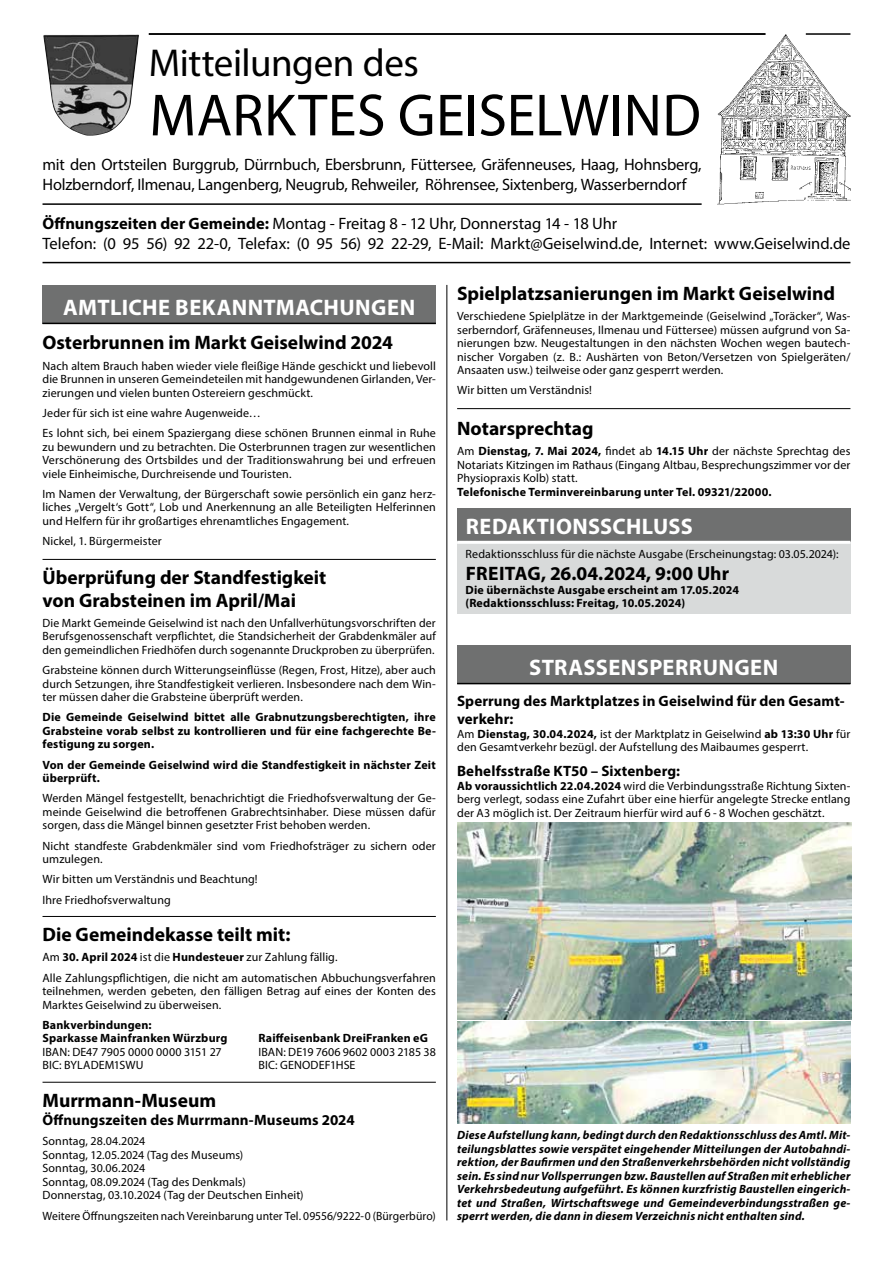
<style>
.page{position:relative;width:893px;height:1263px;background:#fff}
.page>*{position:absolute;margin:0;border:0;box-sizing:border-box;transform-origin:0 0}
.t1{font:60px "Myriad Pro";letter-spacing:.005em;color:#000}
.t2{font:39px "Myriad Pro";letter-spacing:-.01em;color:#000}
.t3{font:700 22.5px "Myriad Pro";letter-spacing:.015em;color:#fff}
.t4{font:700 19.5px/22.5px "Myriad Pro";color:#000}
.t5{font:16.5px/19.8px "Myriad Pro";letter-spacing:-.01em;color:#000}
.t6{font:700 15px/18px "Myriad Pro";letter-spacing:.005em;color:#000}
.t7{font:12px/13.5px "Myriad Pro";letter-spacing:.01em;color:#000;text-align:justify}
.t8{font:italic 700 12px/13.5px "Myriad Pro";letter-spacing:.015em;color:#000;text-align:justify}
.t9{font:700 12px/13.5px "Myriad Pro";letter-spacing:.015em;color:#000}
.s1{font-weight:700}
</style>
<div class="page">
<hr style="left:446px;top:285px;width:1px;height:935px;background:#000">
<div style="left:43px;top:285px;width:393px;height:38px;background:#6f7070"></div>
<hr style="left:43px;top:323px;width:393px;height:1px;background:#000">
<hr style="left:43px;top:559px;width:393px;height:1px;background:#000">
<hr style="left:43px;top:916px;width:393px;height:1px;background:#000">
<hr style="left:43px;top:1082px;width:393px;height:1px;background:#000">
<hr style="left:457px;top:408px;width:393px;height:1px;background:#000">
<div style="left:457px;top:508px;width:393px;height:34px;background:#6f7070"></div>
<div style="left:457px;top:542px;width:393px;height:71px;background:#d8dada"></div>
<hr style="left:457px;top:541px;width:393px;height:3px;background:#fff">
<div style="left:457px;top:645px;width:393px;height:39px;background:#6f7070"></div>
<hr style="left:457px;top:683px;width:393px;height:1px;background:#000">
<img style="left:458px;top:823px;width:393px;height:197px">
<img style="left:457px;top:1022px;width:394px;height:101px">
<hr style="left:43px;top:203px;width:659px;height:2px;background:#000">
<hr style="left:43px;top:262px;width:807px;height:1px;background:#000">
<img style="left:43px;top:34px;width:96px;height:102px">
<img style="left:718px;top:34px;width:132px;height:170px">
<hr style="left:806px;top:33px;width:44px;height:2px;background:#000">
<hr style="left:149px;top:33px;width:616px;height:2px;background:#000">
<h2 class="t2" style="left:149px;top:39px;width:271px">Mitteilungen des</h2>
<h1 class="t1" style="left:149px;top:78px;width:553px">MARKTES GEISELWIND</h1>
<h3 class="t5" style="left:43px;top:154px;width:661px">mit den Ortsteilen Burggrub, Dürrnbuch, Ebersbrunn, Füttersee, Gräfenneuses, Haag, Hohnsberg,<br>Holzberndorf, Ilmenau, Langenberg, Neugrub, Rehweiler, Röhrensee, Sixtenberg, Wasserberndorf</h3>
<h3 class="t5" style="left:43px;top:214px;width:809px"><span class="s1">Öffnungszeiten der Gemeinde:</span> Montag - Freitag 8 - 12 Uhr, Donnerstag 14 - 18 Uhr<br>Telefon: (0 95 56) 92 22-0, Telefax: (0 95 56) 92 22-29, E-Mail: Markt@Geiselwind.de, Internet: www.Geiselwind.de</h3>
<h3 class="t3" style="left:63px;top:293px;width:353px">AMTLICHE BEKANNTMACHUNGEN</h3>
<h3 class="t4" style="left:43px;top:331px;width:352px">Osterbrunnen im Markt Geiselwind 2024</h3>
<p class="t7" style="left:43px;top:359px;width:395px">Nach altem Brauch haben wieder viele fleißige Hände geschickt und liebevoll die Brunnen in unseren Gemeindeteilen mit handgewundenen Girlanden, Ver&shy;zierungen und vielen bunten Ostereiern geschmückt.</p>
<p class="t7" style="left:43px;top:403px;width:395px;line-height:20.2px">Jeder für sich ist eine wahre Augenweide…<br>Es lohnt sich, bei einem Spaziergang diese schönen Brunnen einmal in Ruhe</p>
<p class="t7" style="left:43px;top:440px;width:395px">zu bewundern und zu betrachten. Die Osterbrunnen tragen zur wesentlichen Verschönerung des Ortsbildes und der Traditionswahrung bei und erfreuen viele Einheimische, Durchreisende und Touristen.</p>
<p class="t7" style="left:43px;top:487px;width:395px">Im Namen der Verwaltung, der Bürgerschaft sowie persönlich ein ganz herz&shy;liches „Vergelt‘s Gott“, Lob und Anerkennung an alle Beteiligten Helferinnen und Helfern für ihr großartiges ehrenamtliches Engagement.</p>
<p class="t7" style="left:43px;top:534px;width:121px">Nickel, 1. Bürgermeister</p>
<h3 class="t4" style="left:43px;top:566px;width:285px">Überprüfung der Standfestigkeit von Grabsteinen im April/Mai</h3>
<p class="t7" style="left:43px;top:616px;width:395px">Die Markt Gemeinde Geiselwind ist nach den Unfallverhütungsvorschriften der Berufsgenossenschaft verpflichtet, die Standsicherheit der Grabdenkmäler auf den gemeindlichen Friedhöfen durch sogenannte Druckproben zu überprüfen.</p>
<p class="t7" style="left:43px;top:663px;width:395px">Grabsteine können durch Witterungseinflüsse (Regen, Frost, Hitze), aber auch durch Setzungen, ihre Standfestigkeit verlieren. Insbesondere nach dem Win&shy;ter müssen daher die Grabsteine überprüft werden.</p>
<p class="t9" style="left:43px;top:710px;width:395px;text-align:justify">Die Gemeinde Geiselwind bittet alle Grabnutzungsberechtigten, ihre Grabsteine vorab selbst zu kontrollieren und für eine fachgerechte Be&shy;festigung zu sorgen.</p>
<p class="t9" style="left:43px;top:757px;width:395px">Von der Gemeinde Geiselwind wird die Standfestigkeit in nächster Zeit überprüft.</p>
<p class="t7" style="left:43px;top:791px;width:395px">Werden Mängel festgestellt, benachrichtigt die Friedhofsverwaltung der Ge&shy;meinde Geiselwind die betroffenen Grabrechtsinhaber. Diese müssen dafür sorgen, dass die Mängel binnen gesetzter Frist behoben werden.</p>
<p class="t7" style="left:43px;top:839px;width:395px">Nicht standfeste Grabdenkmäler sind vom Friedhofsträger zu sichern oder umzulegen.</p>
<p class="t7" style="left:43px;top:869px;width:217px;line-height:20.2px">Wir bitten um Verständnis und Beachtung!<br>Ihre Friedhofsverwaltung</p>
<h3 class="t4" style="left:43px;top:923px;width:249px">Die Gemeindekasse teilt mit:</h3>
<p class="t7" style="left:43px;top:947px;width:395px;line-height:20.2px">Am <span class="s1">30. April 2024</span> ist die <span class="s1">Hundesteuer</span> zur Zahlung fällig.<br>Alle Zahlungspflichtigen, die nicht am automatischen Abbuchungsverfahren</p>
<p class="t7" style="left:43px;top:984px;width:395px">teilnehmen, werden gebeten, den fälligen Betrag auf eines der Konten des<br>Marktes Geiselwind zu überweisen.</p>
<p class="t9" style="left:43px;top:1018px;width:187px">Bankverbindungen:<br>Sparkasse Mainfranken Würzburg</p>
<p class="t9" style="left:259px;top:1031px;width:171px">Raiffeisenbank DreiFranken eG</p>
<p class="t7" style="left:43px;top:1045px;width:181px">IBAN: DE47 7905 0000 0000 3151 27</p>
<p class="t7" style="left:259px;top:1045px;width:179px">IBAN: DE19 7606 9602 0003 2185 38</p>
<p class="t7" style="left:43px;top:1058px;width:103px">BIC: BYLADEM1SWU</p>
<p class="t7" style="left:259px;top:1058px;width:98px">BIC: GENODEF1HSE</p>
<h3 class="t4" style="left:43px;top:1088px;width:175px">Murrmann-Museum</h3>
<p class="t6" style="left:43px;top:1110px;width:314px">Öffnungszeiten des Murrmann-Museums 2024</p>
<p class="t7" style="left:43px;top:1134px;width:263px;text-align:left">Sonntag, 28.04.2024<br>Sonntag, 12.05.2024 (Tag des Museums)<br>Sonntag, 30.06.2024<br>Sonntag, 08.09.2024 (Tag des Denkmals)<br>Donnerstag, 03.10.2024 (Tag der Deutschen Einheit)</p>
<p class="t7" style="left:43px;top:1208px;width:395px">Weitere Öffnungszeiten nach Vereinbarung unter Tel. 09556/9222-0 (Bürgerbüro)</p>
<h3 class="t4" style="left:457px;top:281px;width:379px">Spielplatzsanierungen im Markt Geiselwind</h3>
<p class="t7" style="left:457px;top:309px;width:395px">Verschiedene Spielplätze in der Marktgemeinde (Geiselwind „Toräcker“, Was&shy;serberndorf, Gräfenneuses, Ilmenau und Füttersee) müssen aufgrund von Sa&shy;nierungen bzw. Neugestaltungen in den nächsten Wochen wegen bautech&shy;nischer Vorgaben (z. B.: Aushärten von Beton/Versetzen von Spielgeräten/ Ansaaten usw.) teilweise oder ganz gesperrt werden.</p>
<p class="t7" style="left:457px;top:383px;width:136px">Wir bitten um Verständnis!</p>
<h3 class="t4" style="left:457px;top:416px;width:138px">Notarsprechtag</h3>
<p class="t7" style="left:457px;top:444px;width:395px">Am <span class="s1">Dienstag, 7. Mai 2024,</span> findet ab <span class="s1">14.15 Uhr</span> der nächste Sprechtag des Notariats Kitzingen im Rathaus (Eingang Altbau, Besprechungszimmer vor der Physiopraxis Kolb) statt.</p>
<p class="t9" style="left:457px;top:484px;width:316px">Telefonische Terminvereinbarung unter Tel. 09321/22000.</p>
<h3 class="t3" style="left:466px;top:511px;width:228px">REDAKTIONSSCHLUSS</h3>
<p class="t7" style="left:466px;top:547px;width:374px">Redaktionsschluss für die nächste Ausgabe (Erscheinungstag: 03.05.2024):</p>
<h3 class="t4" style="left:466px;top:562px;width:265px">FREITAG, 26.04.2024, 9:00 Uhr</h3>
<p class="t9" style="left:466px;top:582px;width:275px">Die übernächste Ausgabe erscheint am 17.05.2024 (Redaktionsschluss: Freitag, 10.05.2024)</p>
<h3 class="t3" style="left:529px;top:653px;width:251px">STRASSENSPERRUNGEN</h3>
<p class="t6" style="left:457px;top:692px;width:389px">Sperrung des Marktplatzes in Geiselwind für den Gesamt&shy;verkehr:</p>
<p class="t7" style="left:457px;top:727px;width:395px">Am <span class="s1">Dienstag, 30.04.2024,</span> ist der Marktplatz in Geiselwind <span class="s1">ab 13:30 Uhr</span> für den Gesamtverkehr bezügl. der Aufstellung des Maibaumes gesperrt.</p>
<p class="t6" style="left:457px;top:761px;width:225px">Behelfsstraße KT50 – Sixtenberg:</p>
<p class="t7" style="left:457px;top:778px;width:395px"><span class="s1">Ab voraussichtlich 22.04.2024</span> wird die Verbindungsstraße Richtung Sixten&shy;berg verlegt, sodass eine Zufahrt über eine hierfür angelegte Strecke entlang der A3 möglich ist. Der Zeitraum hierfür wird auf 6 - 8 Wochen geschätzt.</p>
<p class="t8" style="left:457px;top:1128px;width:395px">Diese Aufstellung kann, bedingt durch den Redaktionsschluss des Amtl. Mit&shy;teilungsblattes sowie verspätet eingehender Mitteilungen der Autobahndi&shy;rektion, der Baufirmen und den Straßenverkehrsbehörden nicht vollständig sein. Es sind nur Vollsperrungen bzw. Baustellen auf Straßen mit erheblicher Verkehrsbedeutung aufgeführt. Es können kurzfristig Baustellen eingerich&shy;tet und Straßen, Wirtschaftswege und Gemeindeverbindungsstraßen ge&shy;sperrt werden, die dann in diesem Verzeichnis nicht enthalten sind.</p>
</div>
